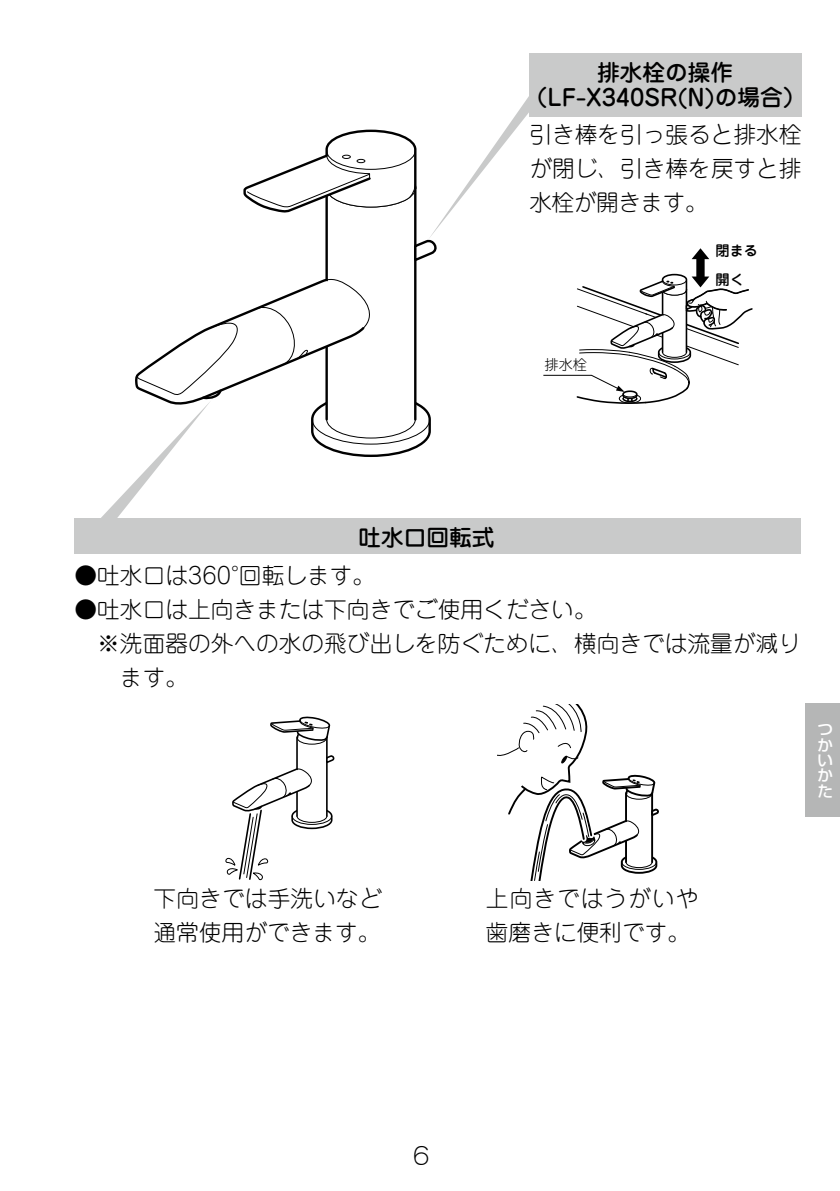
<style>
.page{position:relative;width:840px;height:1191px;background:#fff}
.page>*{position:absolute;margin:0;border:0;box-sizing:border-box;transform-origin:0 0}
.t1{font:300 22.6px/34px "Jun 101 Pro";color:#000;text-align:justify}
.t2{font:500 22.6px/25.6px "Jun 34 Pro";color:#000;text-align:center}
.t3{font:300 22.6px/34px "Jun 101 Pro";letter-spacing:.045em;color:#000}
.t4{font:22.6px "Junlgt Num";color:#000}
.t5{font:500 15.6px/15.4px "Shin Go Pr 6 N";color:#fff;text-align:justify}
.t6{font:500 14.2px/28.6px "Jun 34 Pro";color:#000}
.t7{font:300 14.2px "Jun 101 Pro";color:#000}
</style>
<div class="page">
<div style="left:74px;top:518px;width:726px;height:35px;background:#c9caca"></div>
<div style="left:528px;top:53px;width:272px;height:64px;background:#c9caca"></div>
<svg style="left:101px;top:95px;width:428px;height:423px"></svg>
<svg style="left:225px;top:716px;width:110px;height:165px"></svg>
<svg style="left:543px;top:248px;width:210px;height:156px"></svg>
<svg style="left:497px;top:704px;width:162px;height:176px"></svg>
<div style="left:805px;top:703px;width:34px;height:113px;background:#b5b6b6"></div>
<p class="t2" style="left:524px;top:57px;width:282px">排水栓の操作（LF-X340SR(N)の場合）</p>
<p class="t1" style="left:529px;top:115px;width:273px">引き棒を引っ張ると排水栓が閉じ、引き棒を戻すと排水栓が開きます。</p>
<p class="t7" style="left:544px;top:354px;width:44px">排水栓</p>
<p class="t6" style="left:715px;top:235px;width:44px">閉まる開く</p>
<p class="t2" style="left:358px;top:522px;width:138px">吐水口回転式</p>
<p class="t1" style="left:74px;top:555px;width:302px">●吐水口は360°回転します。</p>
<p class="t1" style="left:74px;top:589px;width:523px">●吐水口は上向きまたは下向きでご使用ください。</p>
<p class="t1" style="left:97px;top:623px;width:704px">※洗面器の外への水の飛び出しを防ぐために、横向きでは流量が減り</p>
<p class="t1" style="left:120px;top:657px;width:70px">ます。</p>
<p class="t5" style="left:817px;top:720px;width:16px">つかいかた</p>
<p class="t1" style="left:153px;top:878px;width:229px">下向きでは手洗いなど通常使用ができます。</p>
<p class="t3" style="left:485px;top:878px;width:214px">上向きではうがいや歯磨きに便利です。</p>
<p class="t4" style="left:412px;top:1139px;width:19px">§</p>
</div>
